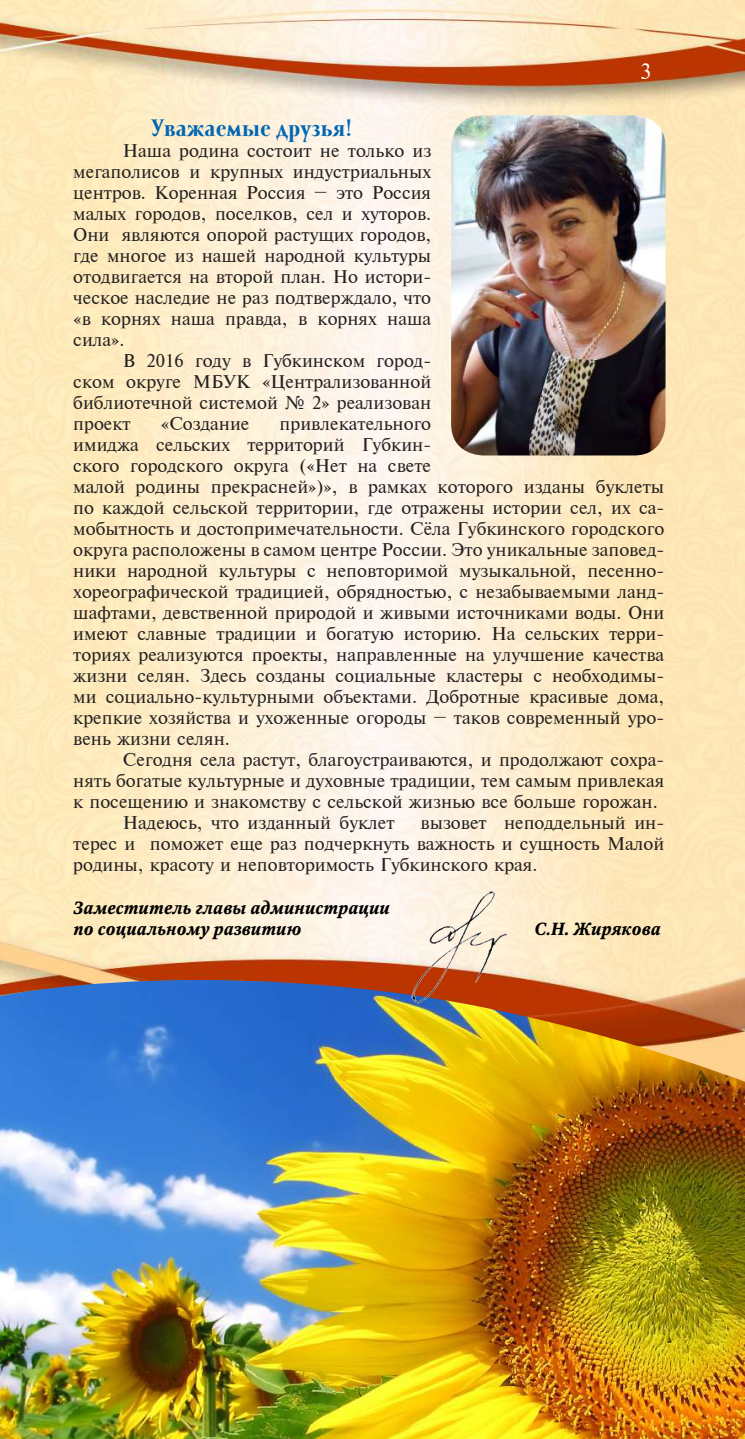
<style>
.page{position:relative;width:745px;height:1439px;background:#fff}
.page>*{position:absolute;margin:0;border:0;box-sizing:border-box;transform-origin:0 0}
.t1{font:700 24.5px "Mramor Medium Pro";color:#0167b4}
.t2{font:21px "Newton C";color:#fff}
.t3{font:17.5px/21px "Newton C";color:#231f20;text-align:justify}
.t4{font:italic 700 17.5px/21px "Octava";color:#000}
</style>
<div class="page">
<img style="left:0;top:0;width:744px;height:980px">
<img style="left:0;top:980px;width:744px;height:459px">
<img style="left:451px;top:115px;width:214px;height:340px">
<img style="left:410px;top:892px;width:96px;height:118px">
<p class="t2" style="left:639px;top:59px;width:13px">3</p>
<h1 class="t1" style="left:152px;top:114px;width:202px">Уважаемые друзья!</h1>
<p class="t3" style="left:73px;top:140px;width:359px;text-indent:50px">Наша родина состоит не только из мегаполисов и крупных индустриальных центров. Коренная Россия – это Россия малых городов, поселков, сел и хуторов.<br>Они являются опорой растущих городов, где многое из нашей народной культуры отодвигается на второй план. Но истори&shy;ческое наследие не раз подтверждало, что «в корнях наша правда, в корнях наша сила».</p>
<p class="t3" style="left:73px;top:350px;width:359px;text-indent:50px">В 2016 году в Губкинском город&shy;ском округе МБУК «Централизованной библиотечной системой № 2» реализован проект</p>
<p class="t3" style="left:161px;top:413px;width:90px">«Создание</p>
<p class="t3" style="left:73px;top:413px;width:592px;text-align:left;text-indent:206px">привлекательного<br>имиджа сельских территорий Губкин-<br>ского городского округа («Нет на свете<br>малой родины прекрасней»)», в рамках которого изданы буклеты по каждой сельской территории, где отражены истории сел, их са&shy;мобытность и достопримечательности. Сёла Губкинского городского округа расположены в самом центре России. Это уникальные заповед&shy;ники народной культуры с неповторимой музыкальной, песенно&shy;хореографической традицией, обрядностью, с незабываемыми ланд&shy;шафтами, девственной природой и живыми источниками воды. Они имеют славные традиции и богатую историю. На сельских терри&shy;ториях реализуются проекты, направленные на улучшение качества жизни селян. Здесь созданы социальные кластеры с необходимы&shy;ми социально-культурными объектами. Добротные красивые дома, крепкие хозяйства и ухоженные огороды – таков современный уро&shy;вень жизни селян.</p>
<p class="t3" style="left:123px;top:749px;width:542px">Сегодня села растут, благоустраиваются, и продолжают сохра-</p>
<p class="t3" style="left:73px;top:770px;width:592px">нять богатые культурные и духовные традиции, тем самым привлекая</p>
<p class="t3" style="left:73px;top:791px;width:585px">к посещению и знакомству с сельской жизнью все больше горожан.</p>
<p class="t3" style="left:123px;top:812px;width:273px">Надеюсь, что изданный буклет</p>
<p class="t3" style="left:73px;top:812px;width:592px;text-indent:347px">вызовет неподдельный ин&shy;терес и поможет еще раз подчеркнуть важность и сущность Малой родины, красоту и неповторимость Губкинского края.</p>
<p class="t4" style="left:73px;top:898px;width:318px">Заместитель главы администрации по социальному развитию</p>
<p class="t4" style="left:533px;top:919px;width:128px">С.Н. Жирякова</p>
</div>
